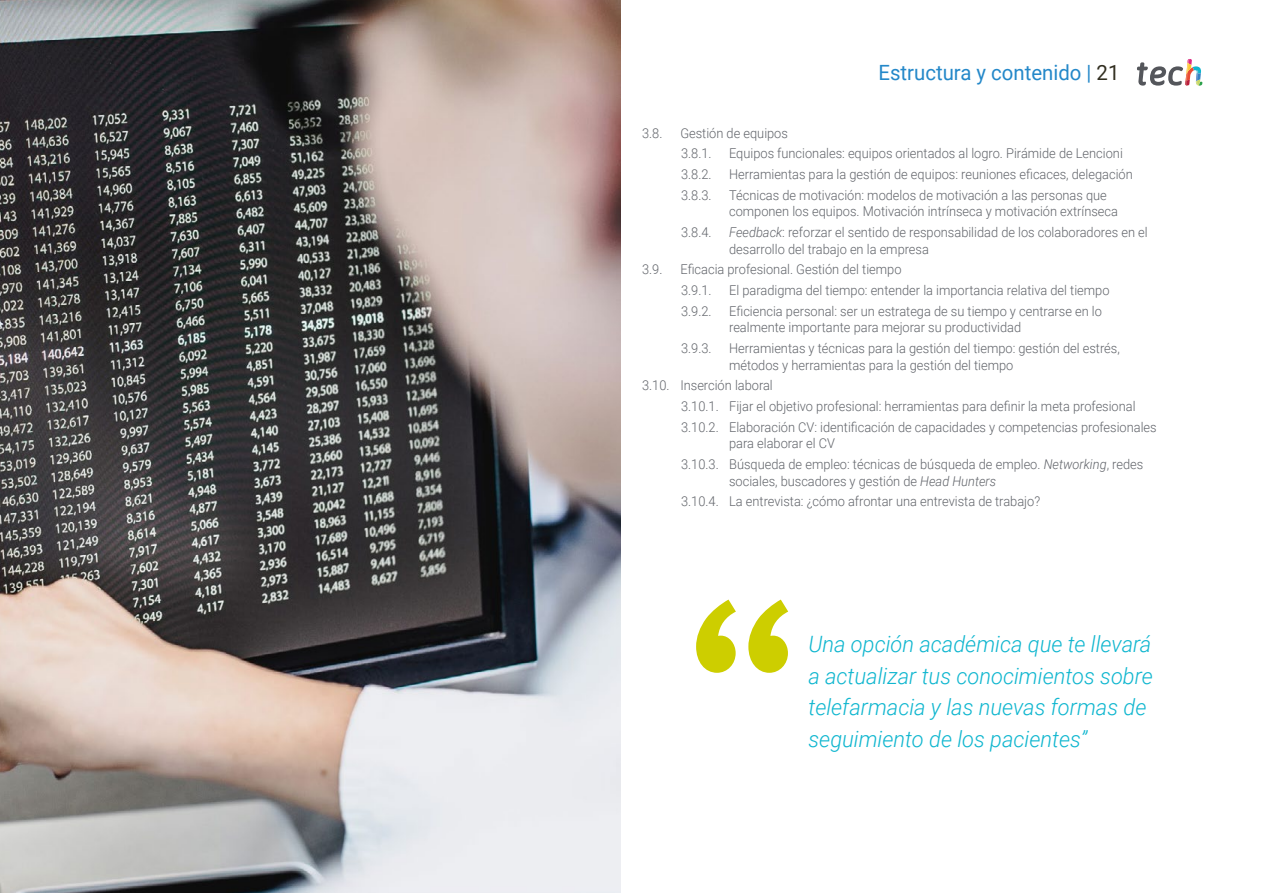
<style>
.page{position:relative;width:1263px;height:893px;background:#fff}
.page>*{position:absolute;margin:0;border:0;box-sizing:border-box;transform-origin:0 0}
.t1{font:italic 300 22.5px/31.5px "Roboto";color:#0fb6cf}
.t2{font:21px "Roboto";color:#2488c9}
.t3{font:300 13.5px/20.7px "Roboto";color:#61646a;scale:.95 1}
.s1{color:#312e20}
.s2{font-style:italic}
</style>
<div class="page">
<svg style="left:1137px;top:59px;width:65px;height:27px"></svg>
<img style="left:0;top:0;width:621px;height:893px">
<svg style="left:696px;top:600px;width:92px;height:73px"></svg>
<h2 class="t2" style="left:878px;top:57px;width:242px">Estructura y contenido | <span class="s1">21</span></h2>
<p class="t3" style="left:642px;top:122px;width:23px">3.8.</p>
<p class="t3" style="left:680px;top:122px;width:115px">Gestión de equipos<br>3.8.1.</p>
<p class="t3" style="left:729px;top:143px;width:416px">Equipos funcionales: equipos orientados al logro. Pirámide de Lencioni</p>
<p class="t3" style="left:681px;top:164px;width:34px">3.8.2.</p>
<p class="t3" style="left:729px;top:164px;width:426px">Herramientas para la gestión de equipos: reuniones eficaces, delegación</p>
<p class="t3" style="left:681px;top:184px;width:34px">3.8.3.</p>
<p class="t3" style="left:729px;top:186px;width:411px;line-height:16.5px">Técnicas de motivación: modelos de motivación a las personas que componen los equipos. Motivación intrínseca y motivación extrínseca</p>
<p class="t3" style="left:681px;top:222px;width:34px">3.8.4.</p>
<p class="t3" style="left:729px;top:224px;width:442px;line-height:16.5px"><span class="s2">Feedback</span>: reforzar el sentido de responsabilidad de los colaboradores en el desarrollo del trabajo en la empresa</p>
<p class="t3" style="left:642px;top:259px;width:23px">3.9.</p>
<p class="t3" style="left:680px;top:259px;width:234px">Eficacia profesional. Gestión del tiempo<br>3.9.1.</p>
<p class="t3" style="left:729px;top:280px;width:402px">El paradigma del tiempo: entender la importancia relativa del tiempo</p>
<p class="t3" style="left:681px;top:300px;width:34px">3.9.2.</p>
<p class="t3" style="left:729px;top:302px;width:394px;line-height:16.5px">Eficiencia personal: ser un estratega de su tiempo y centrarse en lo realmente importante para mejorar su productividad</p>
<p class="t3" style="left:681px;top:338px;width:34px">3.9.3.</p>
<p class="t3" style="left:729px;top:340px;width:413px;line-height:16.5px">Herramientas y técnicas para la gestión del tiempo: gestión del estrés, métodos y herramientas para la gestión del tiempo</p>
<p class="t3" style="left:681px;top:375px;width:502px;text-indent:-39px">3.10. Inserción laboral<br>3.10.1. Fijar el objetivo profesional: herramientas para definir la meta profesional<br>3.10.2. Elaboración CV: identificación de capacidades y competencias profesionales</p>
<p class="t3" style="left:681px;top:433px;width:488px;text-indent:48px">para elaborar el CV<br>3.10.3. Búsqueda de empleo: técnicas de búsqueda de empleo. <span class="s2">Networking</span>, redes</p>
<p class="t3" style="left:681px;top:470px;width:379px;text-align:center">sociales, buscadores y gestión de <span class="s2">Head Hunters<br></span>3.10.4. La entrevista: ¿cómo afrontar una entrevista de trabajo?</p>
<h1 class="t1" style="left:808px;top:627px;width:346px">Una opción académica que te llevará a actualizar tus conocimientos sobre telefarmacia y las nuevas formas de seguimiento de los pacientes”</h1>
</div>
